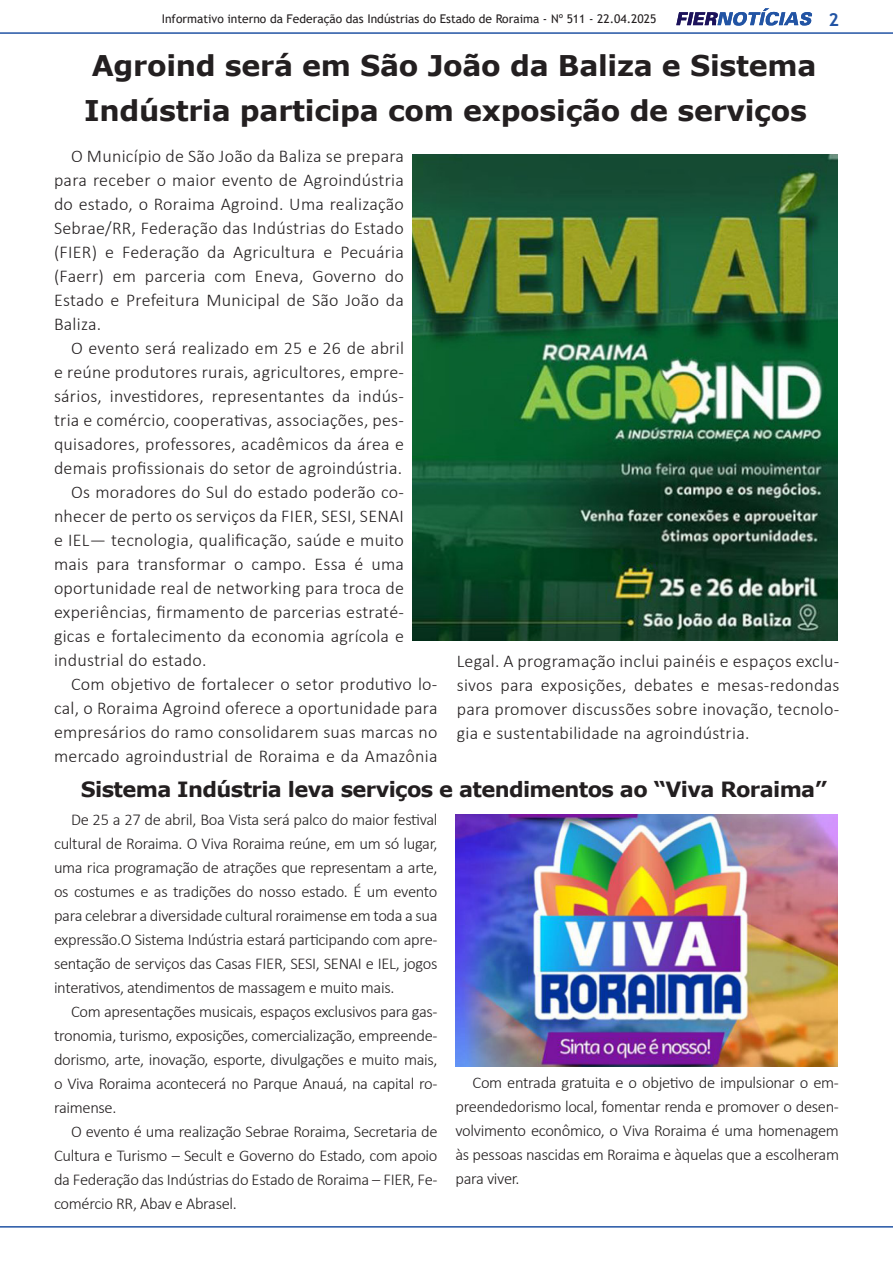
<style>
.page{position:relative;width:893px;height:1263px;background:#fff}
.page>*{position:absolute;margin:0;border:0;box-sizing:border-box;transform-origin:0 0}
.t1{font:700 28.5px/45px "Verdana";letter-spacing:-.01em;color:#231f20}
.t2{font:700 21px "Verdana";letter-spacing:-.03em;color:#231f20}
.t3{font:300 18px/24px "Calibri";letter-spacing:.015em;color:#231f20;text-align:justify}
.t4{font:700 18px "Trebuchet MS";color:#2254a4}
.t5{font:300 16.5px/24px "Calibri";letter-spacing:-.02em;color:#231f20;text-align:justify}
.t6{font:12px "Trebuchet MS";color:#231f20}
</style>
<div class="page">
<img style="left:412px;top:155px;width:425px;height:486px">
<img style="left:455px;top:815px;width:382px;height:252px">
<hr style="left:0;top:1226px;width:893px;height:1px;background:#2254a4">
<svg style="left:676px;top:8px;width:136px;height:18px"></svg>
<hr style="left:0;top:32px;width:893px;height:2px;background:#2254a4">
<p class="t6" style="left:162px;top:11px;width:496px">Informativo interno da Federação das Indústrias do Estado de Roraima - Nº 511 - 22.04.2025</p>
<p class="t4" style="left:828px;top:8px;width:12px">2</p>
<p class="t1" style="left:84px;top:42px;width:734px">Agroind será em São João da Baliza e Sistema<br>Indústria participa com exposição de serviços</p>
<p class="t3" style="left:54px;top:144px;width:352px;text-indent:17px">O Município de São João da Baliza se prepara para receber o maior evento de Agroindústria do estado, o Roraima Agroind. Uma realização Sebrae/RR, Federação das Indústrias do Estado (FIER) e Federação da Agricultura e Pecuária (Faerr) em parceria com Eneva, Governo do Estado e Prefeitura Municipal de São João da Baliza.</p>
<p class="t3" style="left:54px;top:336px;width:351px;text-indent:17px">O evento será realizado em 25 e 26 de abril e reúne produtores rurais, agricultores, empre&shy;sários, investidores, representantes da indús&shy;tria e comércio, cooperativas, associações, pes&shy;quisadores, professores, acadêmicos da área e demais profissionais do setor de agroindústria.</p>
<p class="t3" style="left:54px;top:480px;width:352px;text-indent:17px">Os moradores do Sul do estado poderão co&shy;nhecer de perto os serviços da FIER, SESI, SENAI e IEL— tecnologia, qualificação, saúde e muito mais para transformar o campo. Essa é uma oportunidade real de networking para troca de experiências, firmamento de parcerias estraté&shy;gicas e fortalecimento da economia agrícola e industrial do estado.</p>
<p class="t3" style="left:54px;top:672px;width:385px;text-indent:17px">Com objetivo de fortalecer o setor produtivo lo&shy;cal, o Roraima Agroind oferece a oportunidade para empresários do ramo consolidarem suas marcas no mercado agroindustrial de Roraima e da Amazônia</p>
<p class="t3" style="left:457px;top:649px;width:384px">Legal. A programação inclui painéis e espaços exclu&shy;sivos para exposições, debates e mesas-redondas para promover discussões sobre inovação, tecnolo&shy;gia e sustentabilidade na agroindústria.</p>
<p class="t2" style="left:81px;top:775px;width:748px">Sistema Indústria leva serviços e atendimentos ao “Viva Roraima”</p>
<p class="t5" style="left:54px;top:807px;width:385px;text-indent:17px">De 25 a 27 de abril, Boa Vista será palco do maior festival cultural de Roraima. O Viva Roraima reúne, em um só lugar, uma rica programação de atrações que representam a arte, os costumes e as tradições do nosso estado. É um evento para celebrar a diversidade cultural roraimense em toda a sua expressão.O Sistema Indústria estará participando com apre&shy;sentação de serviços das Casas FIER, SESI, SENAI e IEL, jogos interativos, atendimentos de massagem e muito mais.</p>
<p class="t5" style="left:54px;top:999px;width:385px;text-indent:17px">Com apresentações musicais, espaços exclusivos para gas&shy;tronomia, turismo, exposições, comercialização, empreende&shy;dorismo, arte, inovação, esporte, divulgações e muito mais, o Viva Roraima acontecerá no Parque Anauá, na capital ro&shy;raimense.</p>
<p class="t5" style="left:54px;top:1119px;width:385px;text-indent:17px">O evento é uma realização Sebrae Roraima, Secretaria de Cultura e Turismo – Secult e Governo do Estado, com apoio da Federação das Indústrias do Estado de Roraima – FIER, Fe&shy;comércio RR, Abav e Abrasel.</p>
<p class="t5" style="left:455px;top:1070px;width:385px;text-indent:17px">Com entrada gratuita e o objetivo de impulsionar o em&shy;preendedorismo local, fomentar renda e promover o desen&shy;volvimento econômico, o Viva Roraima é uma homenagem às pessoas nascidas em Roraima e àquelas que a escolheram para viver.</p>
</div>
